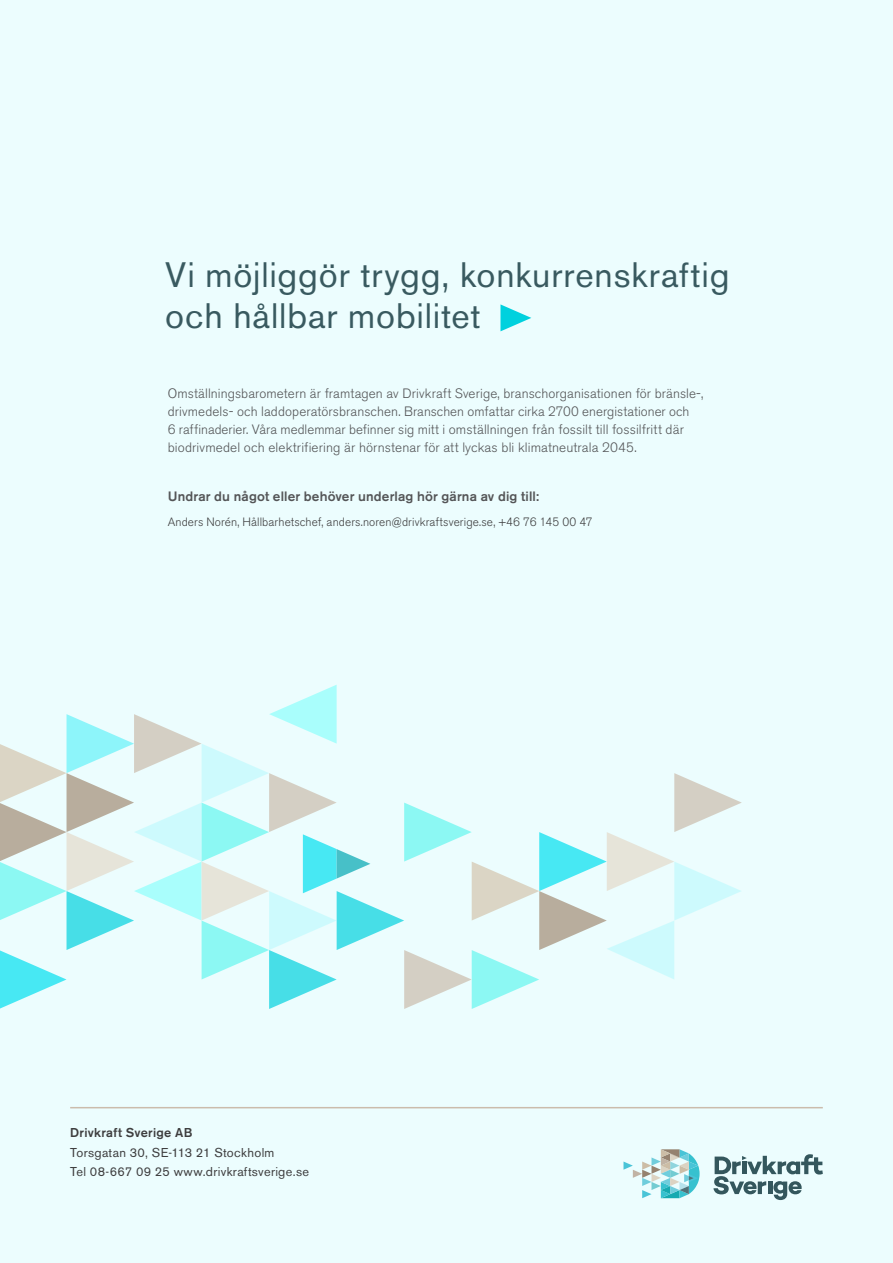
<style>
.page{position:relative;width:893px;height:1263px;background:#ecfdfe}
.page>*{position:absolute;margin:0;border:0;box-sizing:border-box;transform-origin:0 0}
.Sidrubriker_CAPS{font:35.1px/41.2px "Akzidenz Grotesk BE";letter-spacing:.025em;color:#395a60}
.t1{font:300 13.5px/18px "Akzidenz Grotesk BE";letter-spacing:.01em;color:#545557}
.t2{font:500 13.5px "Akzidenz Grotesk BE";letter-spacing:.01em;color:#545557}
.t3{font:12.75px/19.5px "Akzidenz Grotesk BE";letter-spacing:.025em;color:#3e3e3f}
.t4{font:500 12.75px "Akzidenz Grotesk BE";letter-spacing:.025em;color:#3e3e3f}
.t5{font:300 12px "Akzidenz Grotesk BE";letter-spacing:.01em;color:#3e3e3f}
</style>
<div class="page">
<svg style="left:713px;top:1154px;width:110px;height:46px"></svg>
<svg style="left:623px;top:1149px;width:77px;height:49px"></svg>
<hr style="left:70px;top:1107px;width:753px;height:1px;background:#cbbcac">
<svg style="left:0;top:685px;width:742px;height:324px"></svg>
<svg style="left:500px;top:304px;width:31px;height:27px"></svg>
<p class="Sidrubriker_CAPS" style="left:165px;top:254px;width:566px">Vi möjliggör trygg, konkurrenskraftig och hållbar mobilitet</p>
<p class="t1" style="left:168px;top:384px;width:537px">Omställningsbarometern är framtagen av Drivkraft Sverige, branschorganisationen för bränsle-, drivmedels- och laddoperatörsbranschen. Branschen omfattar cirka 2700 energistationer och<br>6 raffinaderier. Våra medlemmar befinner sig mitt i omställningen från fossilt till fossilfritt där biodrivmedel och elektrifiering är hörnstenar för att lyckas bli klimatneutrala 2045.</p>
<p class="t2" style="left:168px;top:488px;width:373px">Undrar du något eller behöver underlag hör gärna av dig till:</p>
<p class="t5" style="left:168px;top:515px;width:427px">Anders Norén, Hållbarhetschef, anders.noren@drivkraftsverige.se, +46 76 145 00 47</p>
<p class="t4" style="left:70px;top:1125px;width:124px">Drivkraft Sverige AB</p>
<p class="t3" style="left:70px;top:1142px;width:240px">Torsgatan 30, SE-113 21 Stockholm<br>Tel 08-667 09 25 www.drivkraftsverige.se</p>
</div>
